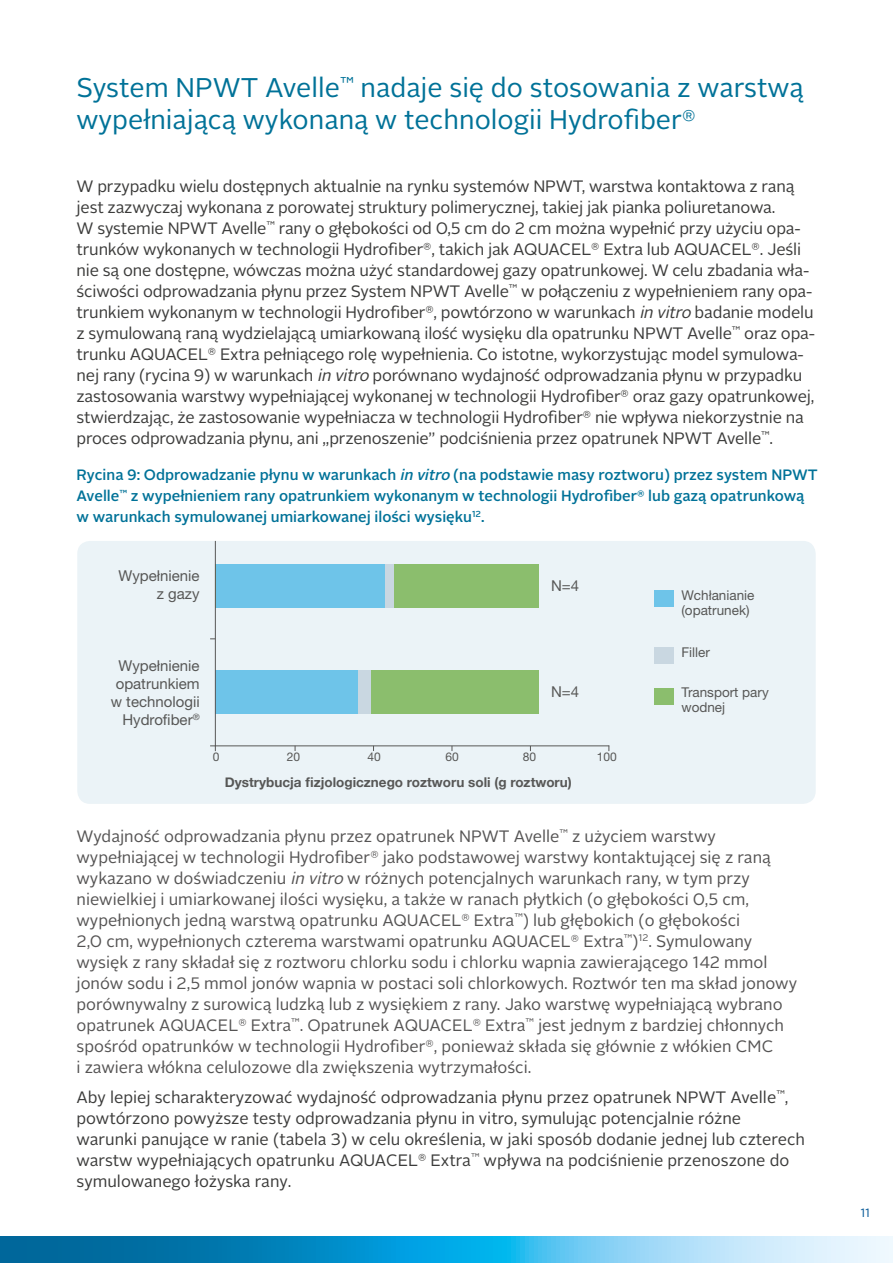
<style>
.page{position:relative;width:893px;height:1263px;background:#fff}
.page>*{position:absolute;margin:0;border:0;box-sizing:border-box;transform-origin:0 0}
.t1{font:27px/32.4px "Alright Sans LP Bay";color:#007298}
.t2{font:16.5px/21px "Alright Sans LP Bay";letter-spacing:-.01em;color:#3c3c3b}
.t3{font:16.5px/21px "Alright Sans LP Bay";color:#555454}
.t4{font:500 15px/21px "Alright Sans LP Bay";color:#007298}
.t5{font:15px/18px "Helvetica Neue Pl";color:#575756;text-align:right}
.t6{font:700 13.5px "Helvetica Neue";color:#575756}
.t7{font:13.5px/15px "Helvetica Neue Pl";color:#575756}
.t8{font:12px "Helvetica Neue Pl";color:#575756}
.t9{font:12px "Alright Sans LP Bay";color:#045896}
.s1{font-style:italic}
</style>
<div class="page">
<svg style="left:0;top:1237px;width:893px;height:26px;background:#48abd6"></svg>
<div style="left:77px;top:541px;width:739px;height:263px;background:#ebf3f7;border-radius:13px"></div>
<svg style="left:210px;top:745px;width:6px;height:6px"></svg>
<svg style="left:215px;top:540px;width:395px;height:207px"></svg>
<div style="left:654px;top:590px;width:19px;height:17px;background:#6ec4e9"></div>
<div style="left:654px;top:647px;width:19px;height:16px;background:#c9d7e1"></div>
<div style="left:654px;top:688px;width:19px;height:17px;background:#8bbe6d"></div>
<h1 class="t1" style="left:77px;top:72px;width:729px">System NPWT Avelle<sup>™</sup> nadaje się do stosowania z warstwą wypełniającą wykonaną w technologii Hydrofiber<sup>®</sup></h1>
<p class="t2" style="left:77px;top:176px;width:740px">W przypadku wielu dostępnych aktualnie na rynku systemów NPWT, warstwa kontaktowa z raną jest zazwyczaj wykonana z porowatej struktury polimerycznej, takiej jak pianka poliuretanowa.<br>W systemie NPWT Avelle<sup>™</sup> rany o głębokości od 0,5 cm do 2 cm można wypełnić przy użyciu opa&shy;trunków wykonanych w technologii Hydrofiber<sup>®</sup>, takich jak AQUACEL<sup>®</sup> Extra lub AQUACEL<sup>®</sup>. Jeśli nie są one dostępne, wówczas można użyć standardowej gazy opatrunkowej. W celu zbadania wła&shy;ściwości odprowadzania płynu przez System NPWT Avelle<sup>™</sup> w połączeniu z wypełnieniem rany opa&shy;trunkiem wykonanym w technologii Hydrofiber<sup>®</sup>, powtórzono w warunkach <span class="s1">invitro</span> badanie modelu z symulowaną raną wydzielającą umiarkowaną ilość wysięku dla opatrunku NPWT Avelle<sup>™</sup> oraz opa&shy;trunku AQUACEL<sup>®</sup> Extra pełniącego rolę wypełnienia. Co istotne, wykorzystując model symulowa&shy;nej rany (rycina 9) w warunkach <span class="s1">invitro</span> porównano wydajność odprowadzania płynu w przypadku zastosowania warstwy wypełniającej wykonanej w technologii Hydrofiber<sup>®</sup> oraz gazy opatrunkowej, stwierdzając, że zastosowanie wypełniacza w technologii Hydrofiber<sup>®</sup> nie wpływa niekorzystnie na proces odprowadzania płynu, ani „przenoszenie” podciśnienia przez opatrunek NPWT Avelle<sup>™</sup>.</p>
<p class="t4" style="left:77px;top:465px;width:743px">Rycina 9: Odprowadzanie płynu w warunkach <span class="s1">in vitro</span> (na podstawie masy roztworu) przez system NPWT<br>Avelle<sup>™</sup> z wypełnieniem rany opatrunkiem wykonanym w technologii Hydrofiber<sup>®</sup> lub gazą opatrunkową w warunkach symulowanej umiarkowanej ilości wysięku<sup>12</sup>.</p>
<p class="t5" style="left:119px;top:567px;width:83px">Wypełnienie z gazy</p>
<p class="t5" style="left:551px;top:577px;width:30px">N=4</p>
<p class="t5" style="left:111px;top:657px;width:90px">Wypełnienie opatrunkiem w technologii<br>Hydrofiber<sup>®</sup></p>
<p class="t5" style="left:551px;top:683px;width:30px">N=4</p>
<p class="t8" style="left:213px;top:750px;width:8px">0</p>
<p class="t8" style="left:287px;top:750px;width:15px">20</p>
<p class="t8" style="left:367px;top:750px;width:15px">40</p>
<p class="t8" style="left:445px;top:750px;width:15px">60</p>
<p class="t8" style="left:523px;top:750px;width:15px">80</p>
<p class="t8" style="left:597px;top:750px;width:22px">100</p>
<p class="t6" style="left:225px;top:771px;width:348px">Dystrybucja fizjologicznego roztworu soli (g roztworu)</p>
<p class="t7" style="left:681px;top:588px;width:75px">Wchłanianie (opatrunek)</p>
<p class="t7" style="left:681px;top:645px;width:30px">Filler</p>
<p class="t7" style="left:681px;top:685px;width:89px">Transport pary wodnej</p>
<p class="t3" style="left:77px;top:826px;width:722px">Wydajność odprowadzania płynu przez opatrunek NPWT Avelle<sup>™</sup> z użyciem warstwy wypełniającej w technologii Hydrofiber<sup>®</sup> jako podstawowej warstwy kontaktującej się z raną wykazano w doświadczeniu <span class="s1">in vitro</span> w różnych potencjalnych warunkach rany, w tym przy niewielkiej i umiarkowanej ilości wysięku, a także w ranach płytkich (o głębokości 0,5 cm, wypełnionych jedną warstwą opatrunku AQUACEL<sup>®</sup> Extra<sup>™</sup>) lub głębokich (o głębokości<br>2,0 cm, wypełnionych czterema warstwami opatrunku AQUACEL<sup>®</sup> Extra<sup>™</sup>)<sup>12</sup>. Symulowany wysięk z rany składał się z roztworu chlorku sodu i chlorku wapnia zawierającego 142 mmol jonów sodu i 2,5 mmol jonów wapnia w postaci soli chlorkowych. Roztwór ten ma skład jonowy porównywalny z surowicą ludzką lub z wysiękiem z rany. Jako warstwę wypełniającą wybrano opatrunek AQUACEL<sup>®</sup> Extra<sup>™</sup>. Opatrunek AQUACEL<sup>®</sup> Extra<sup>™</sup> jest jednym z bardziej chłonnych spośród opatrunków w technologii Hydrofiber<sup>®</sup>, ponieważ składa się głównie z włókien CMC<br>i zawiera włókna celulozowe dla zwiększenia wytrzymałości.</p>
<p class="t2" style="left:77px;top:1087px;width:730px">Aby lepiej scharakteryzować wydajność odprowadzania płynu przez opatrunek NPWT Avelle<sup>™</sup>, powtórzono powyższe testy odprowadzania płynu in vitro, symulując potencjalnie różne warunki panujące w ranie (tabela 3) w celu określenia, w jaki sposób dodanie jednej lub czterech warstw wypełniających opatrunku AQUACEL<sup>®</sup> Extra<sup>™</sup> wpływa na podciśnienie przenoszone do symulowanego łożyska rany.</p>
<p class="t9" style="left:860px;top:1205px;width:12px">11</p>
</div>
